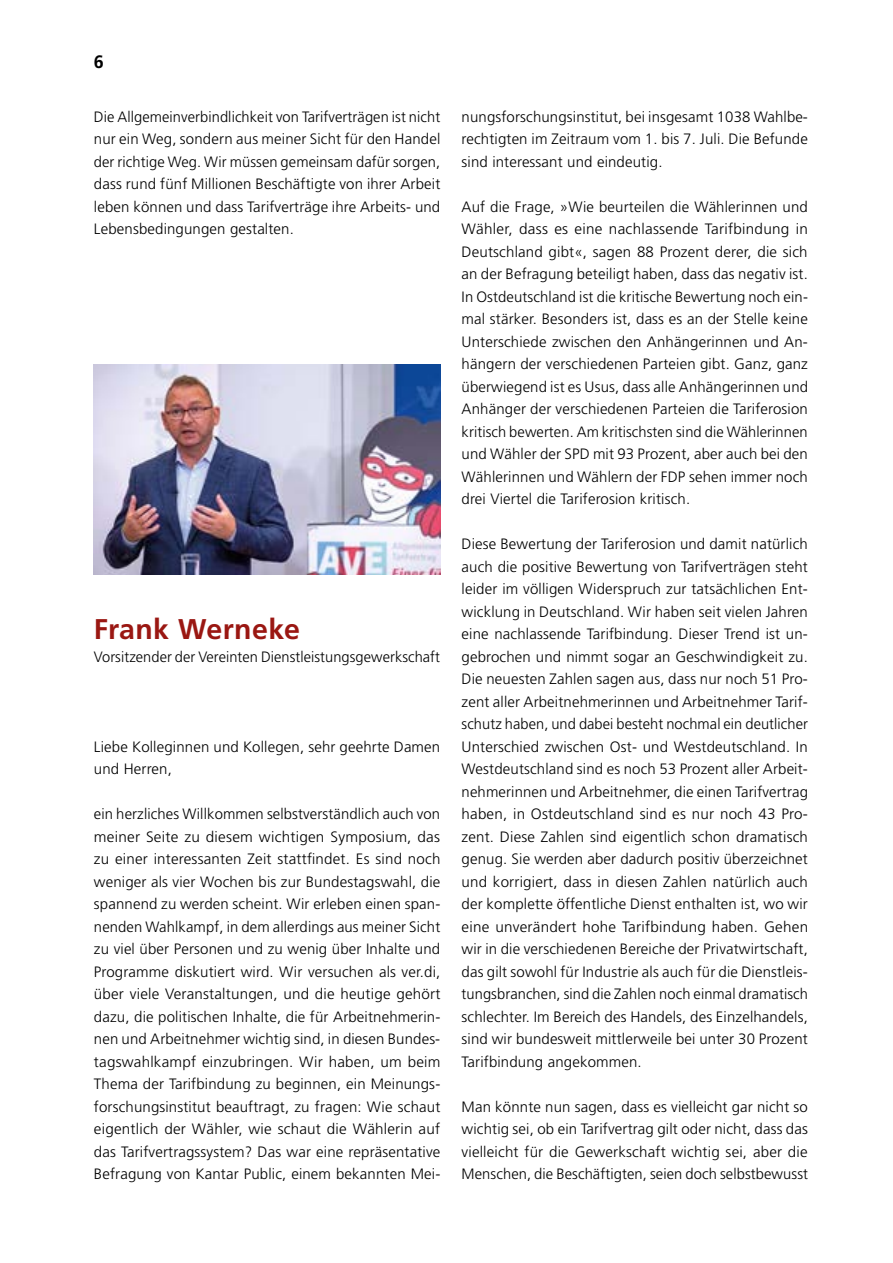
<style>
.page{position:relative;width:893px;height:1263px;background:#fff}
.page>*{position:absolute;margin:0;border:0;box-sizing:border-box;transform-origin:0 0}
.t1{font:700 28.5px "Frutiger";letter-spacing:.01em;color:#9a1712}
.t2{font:700 18px "Frutiger";color:#000}
.t3{font:300 15px/22.5px "Frutiger";letter-spacing:.01em;color:#000;text-align:justify}
</style>
<div class="page">
<img style="left:94px;top:364px;width:346px;height:210px">
<p class="t2" style="left:94px;top:51px;width:12px">6</p>
<p class="t3" style="left:94px;top:105px;width:348px">Die Allgemeinverbindlichkeit von Tarifverträgen ist nicht nur ein Weg, sondern aus meiner Sicht für den Handel der richtige Weg. Wir müssen gemeinsam dafür sorgen, dass rund fünf Millionen Beschäftigte von ihrer Arbeit leben können und dass Tarifverträge ihre Arbeits- und Lebensbedingungen gestalten.</p>
<h1 class="t1" style="left:94px;top:612px;width:207px">Frank Werneke</h1>
<p class="t3" style="left:94px;top:645px;width:348px">Vorsitzender der Vereinten Dienstleistungsgewerkschaft</p>
<p class="t3" style="left:94px;top:735px;width:348px">Liebe Kolleginnen und Kollegen, sehr geehrte Damen und Herren,</p>
<p class="t3" style="left:94px;top:803px;width:348px">ein herzliches Willkommen selbstverständlich auch von meiner Seite zu diesem wichtigen Symposium, das zu einer interessanten Zeit stattfindet. Es sind noch weniger als vier Wochen bis zur Bundestagswahl, die spannend zu werden scheint. Wir erleben einen span&shy;nenden Wahlkampf, in dem allerdings aus meiner Sicht zu viel über Personen und zu wenig über Inhalte und Programme diskutiert wird. Wir versuchen als ver.di, über viele Veranstaltungen, und die heutige gehört dazu, die politischen Inhalte, die für Arbeitnehmerin&shy;nen und Arbeitnehmer wichtig sind, in diesen Bundes&shy;tagswahlkampf einzubringen. Wir haben, um beim Thema der Tarifbindung zu beginnen, ein Meinungs&shy;forschungsinstitut beauftragt, zu fragen: Wie schaut eigentlich der Wähler, wie schaut die Wählerin auf das Tarifvertragssystem? Das war eine repräsentative Befragung von Kantar Public, einem bekannten Mei-</p>
<p class="t3" style="left:462px;top:105px;width:348px">nungsforschungsinstitut, bei insgesamt 1038 Wahlbe&shy;rechtigten im Zeitraum vom 1. bis 7. Juli. Die Befunde sind interessant und eindeutig.</p>
<p class="t3" style="left:462px;top:195px;width:348px">Auf die Frage, »Wie beurteilen die Wählerinnen und Wähler, dass es eine nachlassende Tarifbindung in Deutschland gibt«, sagen 88 Prozent derer, die sich an der Befragung beteiligt haben, dass das negativ ist.<br>In Ostdeutschland ist die kritische Bewertung noch ein&shy;mal stärker. Besonders ist, dass es an der Stelle keine Unterschiede zwischen den Anhängerinnen und An&shy;hängern der verschiedenen Parteien gibt. Ganz, ganz überwiegend ist es Usus, dass alle Anhängerinnen und Anhänger der verschiedenen Parteien die Tariferosion kritisch bewerten. Am kritischsten sind die Wählerinnen und Wähler der SPD mit 93 Prozent, aber auch bei den Wählerinnen und Wählern der FDP sehen immer noch drei Viertel die Tariferosion kritisch.</p>
<p class="t3" style="left:462px;top:533px;width:348px">Diese Bewertung der Tariferosion und damit natürlich auch die positive Bewertung von Tarifverträgen steht leider im völligen Widerspruch zur tatsächlichen Ent&shy;wicklung in Deutschland. Wir haben seit vielen Jahren eine nachlassende Tarifbindung. Dieser Trend ist un&shy;gebrochen und nimmt sogar an Geschwindigkeit zu.<br>Die neuesten Zahlen sagen aus, dass nur noch 51 Pro&shy;zent aller Arbeitnehmerinnen und Arbeitnehmer Tarif&shy;schutz haben, und dabei besteht nochmal ein deutlicher Unterschied zwischen Ost- und Westdeutschland. In Westdeutschland sind es noch 53 Prozent aller Arbeit&shy;nehmerinnen und Arbeitnehmer, die einen Tarifvertrag haben, in Ostdeutschland sind es nur noch 43 Pro&shy;zent. Diese Zahlen sind eigentlich schon dramatisch genug. Sie werden aber dadurch positiv überzeichnet und korrigiert, dass in diesen Zahlen natürlich auch der komplette öffentliche Dienst enthalten ist, wo wir eine unverändert hohe Tarifbindung haben. Gehen wir in die verschiedenen Bereiche der Privatwirtschaft, das gilt sowohl für Industrie als auch für die Dienstleis&shy;tungsbranchen, sind die Zahlen noch einmal dramatisch schlechter. Im Bereich des Handels, des Einzelhandels, sind wir bundesweit mittlerweile bei unter 30 Prozent Tarifbindung angekommen.</p>
<p class="t3" style="left:462px;top:1095px;width:348px">Man könnte nun sagen, dass es vielleicht gar nicht so wichtig sei, ob ein Tarifvertrag gilt oder nicht, dass das vielleicht für die Gewerkschaft wichtig sei, aber die Menschen, die Beschäftigten, seien doch selbstbewusst</p>
</div>
